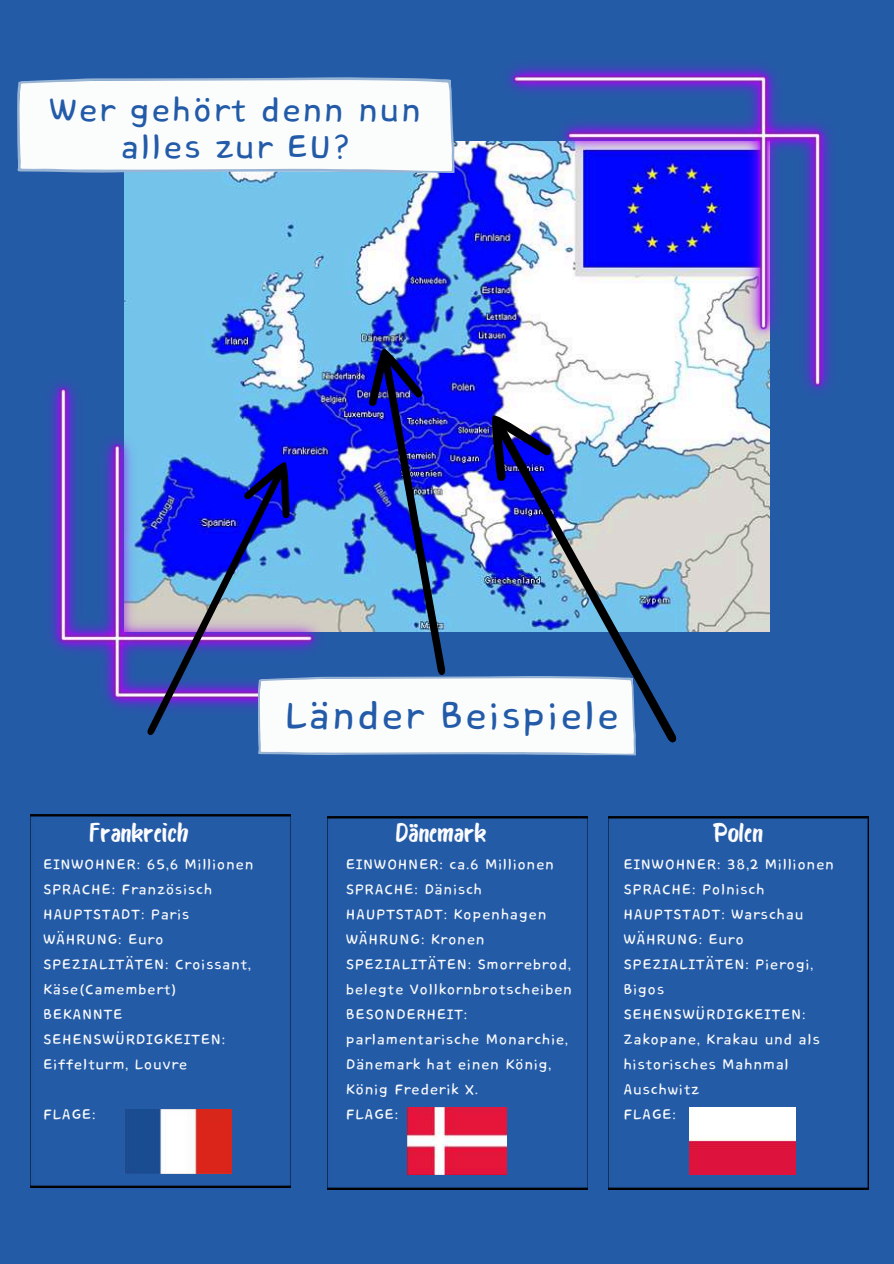
<style>
.page{position:relative;width:894px;height:1264px;background:#fff}
.page>*{position:absolute;margin:0;border:0;box-sizing:border-box;transform-origin:0 0}
.t1{font:48px "Core Bandi Face";color:#235ba8}
.t2{font:41.55px/36.2px "Core Bandi Face";color:#235ba8;text-align:center}
.t3{font:26.1px "Bosk";color:#fafbfc}
.t4{font:18.3px/25px "Core Bandi Face";color:#fafbfc}
</style>
<div class="page">
<div style="left:0;top:0;width:893px;height:1263px;background:#245ba7"></div>
<img style="left:124px;top:141px;width:645px;height:491px">
<svg style="left:17px;top:77px;width:437px;height:96px"></svg>
<img style="left:50px;top:375px;width:97px;height:333px">
<img style="left:499px;top:66px;width:332px;height:334px">
<img style="left:30px;top:814px;width:260px;height:373px">
<img style="left:124px;top:1109px;width:108px;height:64px">
<img style="left:327px;top:816px;width:260px;height:373px">
<img style="left:608px;top:816px;width:260px;height:373px">
<img style="left:407px;top:1107px;width:99px;height:67px">
<img style="left:689px;top:1107px;width:106px;height:67px">
<svg style="left:635px;top:426px;width:41px;height:317px"></svg>
<img style="left:147px;top:347px;width:488px;height:408px">
<h2 class="t2" style="left:49px;top:94px;width:375px">Wer gehört denn nun alles zur EU?</h2>
<h1 class="t1" style="left:284px;top:691px;width:338px">Länder Beispiele</h1>
<h3 class="t3" style="left:89px;top:813px;width:101px">Frankreich</h3>
<h3 class="t3" style="left:396px;top:813px;width:92px">Dänemark</h3>
<h3 class="t3" style="left:712px;top:813px;width:52px">Polen</h3>
<p class="t4" style="left:43px;top:852px;width:212px">EINWOHNER: 65,6 Millionen<br>SPRACHE: Französisch<br>HAUPTSTADT: Paris<br>WÄHRUNG: Euro<br>SPEZIALITÄTEN: Croissant,<br>Käse(Camembert)<br>BEKANNTE<br>SEHENSWÜRDIGKEITEN:<br>Eiffelturm, Louvre</p>
<p class="t4" style="left:43px;top:1102px;width:55px">FLAGE:</p>
<p class="t4" style="left:345px;top:852px;width:228px">EINWOHNER: ca.6 Millionen<br>SPRACHE: Dänisch<br>HAUPTSTADT: Kopenhagen<br>WÄHRUNG: Kronen<br>SPEZIALITÄTEN: Smorrebrod, belegte Vollkornbrotscheiben<br>BESONDERHEIT: parlamentarische Monarchie,<br>Dänemark hat einen König,<br>König Frederik X.<br>FLAGE:</p>
<p class="t4" style="left:623px;top:852px;width:212px">EINWOHNER: 38,2 Millionen<br>SPRACHE: Polnisch<br>HAUPTSTADT: Warschau<br>WÄHRUNG: Euro<br>SPEZIALITÄTEN: Pierogi,<br>Bigos<br>SEHENSWÜRDIGKEITEN:<br>Zakopane, Krakau und als historisches Mahnmal<br>Auschwitz<br>FLAGE:</p>
</div>
